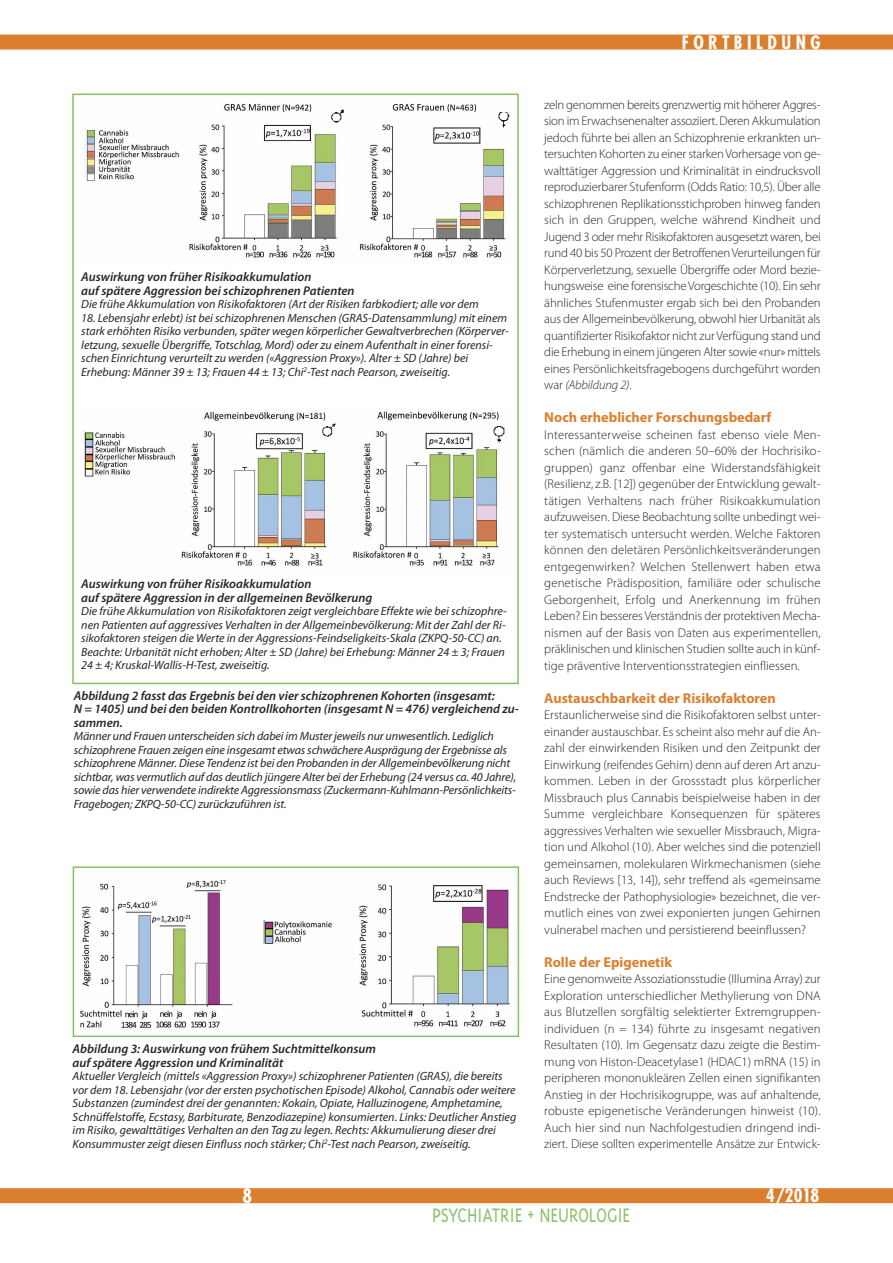
<style>
.page{position:relative;width:893px;height:1263px;background:#fff}
.page>*{position:absolute;margin:0;border:0;box-sizing:border-box;transform-origin:0 0}
.t1{font:300 22.5px "Triplex";color:#8fc26e;scale:.88 1}
.t2{font:700 condensed 19.5px "Futura";color:#fff}
.t3{font:700 condensed 18px "Futura";letter-spacing:.25em;color:#fff}
.t4{font:700 14.25px "Myriad Pro";color:#db7f2e}
.t5{font:300 12.75px/16.5px "Myriad Pro";color:#272526;text-align:justify}
.t6{font:italic 600 12.75px/13.5px "Myriad Pro";color:#272526}
.t7{font:italic 12px/13.5px "Myriad Pro";color:#272526}
.s1{font-style:italic}
</style>
<div class="page">
<div style="left:0;top:1188px;width:893px;height:15px;background:#db7f2e"></div>
<div style="left:0;top:35px;width:893px;height:15px;background:#db7f2e"></div>
<img style="left:85px;top:103px;width:421px;height:155px">
<div style="left:72px;top:94px;width:447px;height:590px;border:2px solid #89be66"></div>
<img style="left:84px;top:410px;width:419px;height:156px">
<img style="left:80px;top:880px;width:430px;height:149px">
<div style="left:73px;top:866px;width:446px;height:171px;border:2px solid #89be66"></div>
<img style="left:330px;top:108px;width:15px;height:16px">
<img style="left:498px;top:112px;width:12px;height:17px">
<img style="left:321px;top:423px;width:15px;height:15px">
<img style="left:493px;top:427px;width:12px;height:17px">
<p class="t6" style="left:81px;top:271px;width:275px">Auswirkung von früher Risikoakkumulation<br>auf spätere Aggression bei schizophrenen Patienten</p>
<p class="t7" style="left:81px;top:298px;width:399px">Die frühe Akkumulation von Risikofaktoren (Art der Risiken farbkodiert; alle vor dem</p>
<p class="t7" style="left:81px;top:312px;width:429px">18. Lebensjahr erlebt) ist bei schizophrenen Menschen (GRAS-Datensammlung) mit einem stark erhöhten Risiko verbunden, später wegen körperlicher Gewaltverbrechen (Körperver&shy;letzung, sexuelle Übergriffe, Totschlag, Mord) oder zu einem Aufenthalt in einer forensi&shy;schen Einrichtung verurteilt zu werden («Aggression Proxy»). Alter ± SD (Jahre) bei Erhebung: Männer 39 ± 13; Frauen 44 ± 13; Chi<sup>2</sup>-Test nach Pearson, zweiseitig.</p>
<p class="t6" style="left:81px;top:578px;width:292px">Auswirkung von früher Risikoakkumulation<br>auf spätere Aggression in der allgemeinen Bevölkerung</p>
<p class="t7" style="left:81px;top:605px;width:427px">Die frühe Akkumulation von Risikofaktoren zeigt vergleichbare Effekte wie bei schizophre&shy;nen Patienten auf aggressives Verhalten in der Allgemeinbevölkerung: Mit der Zahl der Ri&shy;sikofaktoren steigen die Werte in der Aggressions-Feindseligkeits-Skala (ZKPQ-50-CC) an.<br>Beachte: Urbanität nicht erhoben; Alter ± SD (Jahre) bei Erhebung: Männer 24 ± 3; Frauen 24 ± 4; Kruskal-Wallis-H-Test, zweiseitig.</p>
<p class="t6" style="left:74px;top:690px;width:447px">Abbildung 2 fasst das Ergebnis bei den vier schizophrenen Kohorten (insgesamt:<br>N = 1405) und bei den beiden Kontrollkohorten (insgesamt N = 476) vergleichend zu&shy;sammen.</p>
<p class="t7" style="left:74px;top:730px;width:444px">Männer und Frauen unterscheiden sich dabei im Muster jeweils nur unwesentlich. Lediglich schizophrene Frauen zeigen eine insgesamt etwas schwächere Ausprägung der Ergebnisse als schizophrene Männer. Diese Tendenz ist bei den Probanden in der Allgemeinbevölkerung nicht sichtbar, was vermutlich auf das deutlich jüngere Alter bei der Erhebung (24 versus ca. 40 Jahre), sowie das hier verwendete indirekte Aggressionsmass (Zuckermann-Kuhlmann-Persönlichkeits-Fragebogen; ZKPQ-50-CC) zurückzuführen ist.</p>
<p class="t6" style="left:73px;top:1043px;width:305px">Abbildung 3: Auswirkung von frühem Suchtmittelkonsum auf spätere Aggression und Kriminalität</p>
<p class="t7" style="left:73px;top:1070px;width:445px">Aktueller Vergleich (mittels «Aggression Proxy») schizophrener Patienten (GRAS), die bereits vor dem 18. Lebensjahr (vor der ersten psychotischen Episode) Alkohol, Cannabis oder weitere Substanzen (zumindest drei der genannten: Kokain, Opiate, Halluzinogene, Amphetamine, Schnüffelstoffe, Ecstasy, Barbiturate, Benzodiazepine) konsumierten. Links: Deutlicher Anstieg im Risiko, gewalttätiges Verhalten an den Tag zu legen. Rechts: Akkumulierung dieser drei Konsummuster zeigt diesen Einfluss noch stärker; Chi<sup>2</sup>-Test nach Pearson, zweiseitig.</p>
<h2 class="t2" style="left:242px;top:1187px;width:11px">8</h2>
<h3 class="t3" style="left:682px;top:34px;width:140px">FORTBILDUNG</h3>
<p class="t5" style="left:544px;top:97px;width:278px">zeln genommen bereits grenzwertig mit höherer Aggres&shy;sion im Erwachsenenalter assoziiert. Deren Akkumulation jedoch führte bei allen an Schizophrenie erkrankten un&shy;tersuchten Kohorten zu einer starkenVorhersage von ge&shy;walttätiger Aggression und Kriminalität in eindrucksvoll reproduzierbarer Stufenform (Odds Ratio: 10,5). Über alle schizophrenen Replikationsstichproben hinweg fanden sich in den Gruppen, welche während Kindheit und Jugend 3 oder mehr Risikofaktoren ausgesetzt waren, bei rund 40 bis 50 Prozent der BetroffenenVerurteilungen für Körperverletzung, sexuelle Übergriffe oder Mord bezie&shy;hungsweise eine forensischeVorgeschichte (10). Ein sehr ähnliches Stufenmuster ergab sich bei den Probanden aus der Allgemeinbevölkerung, obwohl hier Urbanität als quantifizierter Risikofaktor nicht zurVerfügung stand und die Erhebung in einem jüngeren Alter sowie «nur» mittels eines Persönlichkeitsfragebogens durchgeführt worden war <span class="s1">(Abbildung 2)</span>.</p>
<p class="t4" style="left:544px;top:412px;width:229px">Noch erheblicher Forschungsbedarf</p>
<p class="t5" style="left:544px;top:427px;width:278px">Interessanterweise scheinen fast ebenso viele Men&shy;schen (nämlich die anderen 50–60% der Hochrisiko&shy;gruppen) ganz offenbar eine Widerstandsfähigkeit (Resilienz, z.B. [12]) gegenüber der Entwicklung gewalt&shy;tätigen Verhaltens nach früher Risikoakkumulation aufzuweisen. Diese Beobachtung sollte unbedingt wei&shy;ter systematisch untersucht werden. Welche Faktoren können den deletären Persönlichkeitsveränderungen entgegenwirken? Welchen Stellenwert haben etwa genetische Prädisposition, familiäre oder schulische Geborgenheit, Erfolg und Anerkennung im frühen Leben? Ein besseres Verständnis der protektiven Mecha&shy;nismen auf der Basis von Daten aus experimentellen, präklinischen und klinischen Studien sollte auch in künf&shy;tige präventive Interventionsstrategien einfliessen.</p>
<p class="t4" style="left:544px;top:692px;width:233px">Austauschbarkeit der Risikofaktoren</p>
<p class="t5" style="left:544px;top:707px;width:278px">Erstaunlicherweise sind die Risikofaktoren selbst unter&shy;einander austauschbar. Es scheint also mehr auf die An&shy;zahl der einwirkenden Risiken und den Zeitpunkt der Einwirkung (reifendes Gehirn) denn auf deren Art anzu&shy;kommen. Leben in der Grossstadt plus körperlicher Missbrauch plus Cannabis beispielweise haben in der Summe vergleichbare Konsequenzen für späteres aggressives Verhalten wie sexueller Missbrauch, Migra&shy;tion und Alkohol (10). Aber welches sind die potenziell gemeinsamen, molekularen Wirkmechanismen (siehe auch Reviews [13, 14]), sehr treffend als «gemeinsame Endstrecke der Pathophysiologie» bezeichnet, die ver&shy;mutlich eines von zwei exponierten jungen Gehirnen vulnerabel machen und persistierend beeinflussen?</p>
<p class="t4" style="left:544px;top:956px;width:129px">Rolle der Epigenetik</p>
<p class="t5" style="left:544px;top:971px;width:278px">Eine genomweite Assoziationsstudie (Illumina Array) zur Exploration unterschiedlicher Methylierung von DNA aus Blutzellen sorgfältig selektierter Extremgruppen&shy;individuen (n = 134) führte zu insgesamt negativen Resultaten (10). Im Gegensatz dazu zeigte die Bestim&shy;mung von Histon-Deacetylase1 (HDAC1) mRNA (15) in peripheren mononukleären Zellen einen signifikanten Anstieg in der Hochrisikogruppe, was auf anhaltende, robuste epigenetische Veränderungen hinweist (10).<br>Auch hier sind nun Nachfolgestudien dringend indi&shy;ziert. Diese sollten experimentelle Ansätze zur Entwick-</p>
<h3 class="t3" style="left:766px;top:1188px;width:55px">4/2018</h3>
<h1 class="t1" style="left:432px;top:1201px;width:227px">PSYCHIATRIE + NEUROLOGIE</h1>
</div>
